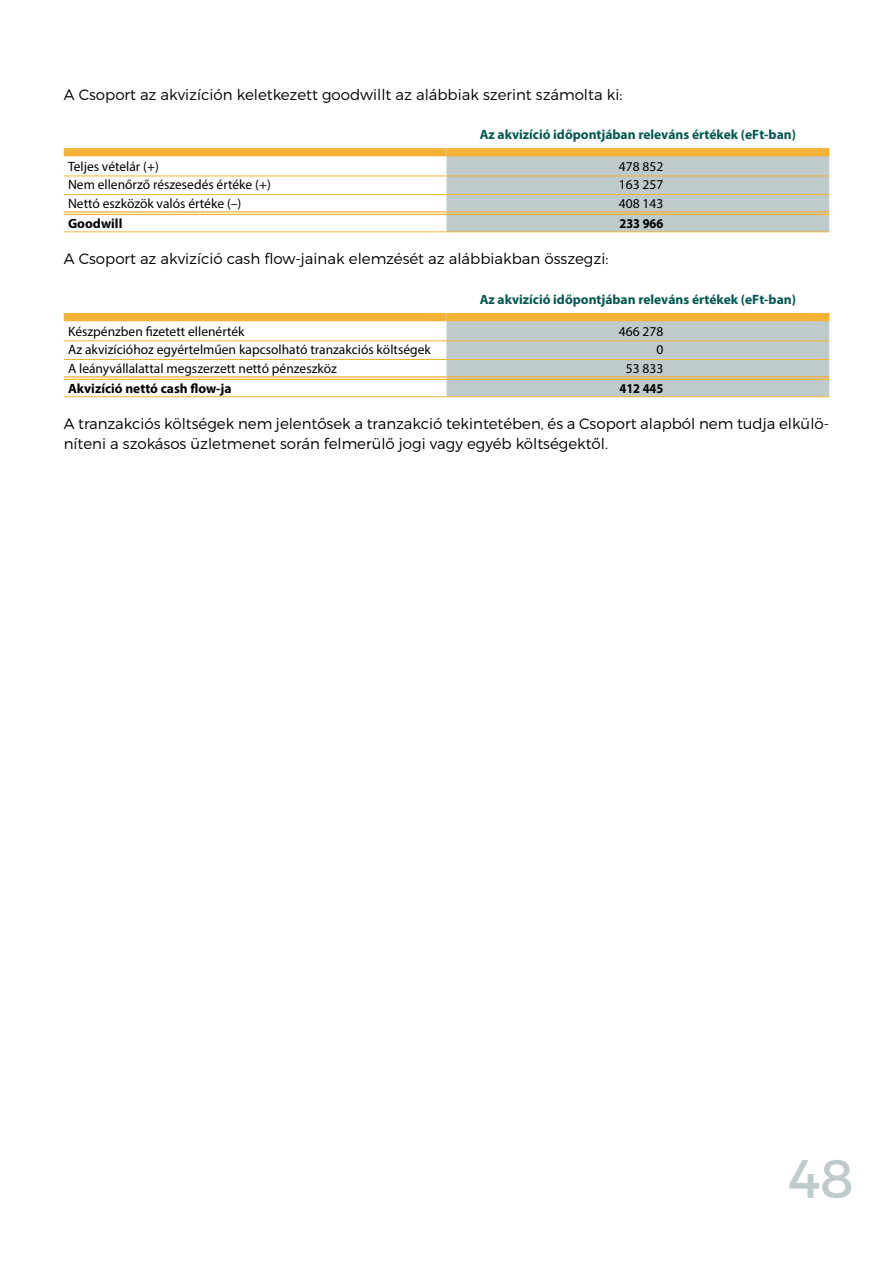
<style>
.page{position:relative;width:893px;height:1263px;background:#fff}
.page>*{position:absolute;margin:0;border:0;box-sizing:border-box;transform-origin:0 0}
.t1{font:54px "Montserrat";color:#bfcacb}
.t2{font:300 15px/19.5px "Montserrat";color:#000}
.t3{font:13.5px "Myriad Pro";color:#000}
.t4{font:700 13.5px "Myriad Pro";color:#005751}
.t5{font:700 13.5px "Myriad Pro";color:#000}
.t6{font:700 13.5px "Myriad Pro";color:#000;scale:.92 1}
</style>
<div class="page">
<svg style="left:446px;top:156px;width:383px;height:75px;background:#bfc9c8"></svg>
<hr style="left:64px;top:194px;width:382px;height:1px;background:#f3b336">
<hr style="left:446px;top:194px;width:383px;height:1px;background:#f3b336">
<div style="left:64px;top:148px;width:382px;height:8px;background:#f3b336"></div>
<div style="left:446px;top:148px;width:383px;height:8px;background:#f3b336"></div>
<hr style="left:64px;top:211px;width:382px;height:2px;background:#f3b336">
<hr style="left:64px;top:214px;width:382px;height:1px;background:#f3b336">
<hr style="left:446px;top:211px;width:383px;height:2px;background:#f3b336">
<hr style="left:446px;top:214px;width:383px;height:1px;background:#f3b336">
<hr style="left:64px;top:231px;width:382px;height:1px;background:#f3b336">
<hr style="left:446px;top:231px;width:383px;height:1px;background:#f3b336">
<hr style="left:64px;top:176px;width:382px;height:1px;background:#f3b336">
<hr style="left:446px;top:176px;width:383px;height:1px;background:#f3b336">
<div style="left:446px;top:321px;width:383px;height:75px;background:#bfcacb"></div>
<hr style="left:64px;top:359px;width:382px;height:1px;background:#f3b336">
<hr style="left:446px;top:359px;width:383px;height:1px;background:#f3b336">
<div style="left:64px;top:313px;width:382px;height:8px;background:#f3b336"></div>
<div style="left:446px;top:313px;width:383px;height:8px;background:#f3b336"></div>
<hr style="left:64px;top:376px;width:382px;height:1px;background:#f3b336">
<hr style="left:64px;top:379px;width:382px;height:1px;background:#f3b336">
<hr style="left:446px;top:376px;width:383px;height:1px;background:#f3b336">
<hr style="left:446px;top:379px;width:383px;height:1px;background:#f3b336">
<hr style="left:64px;top:396px;width:382px;height:1px;background:#f3b336">
<hr style="left:446px;top:396px;width:383px;height:1px;background:#f3b336">
<hr style="left:64px;top:340px;width:382px;height:1px;background:#f3b336">
<hr style="left:446px;top:340px;width:383px;height:1px;background:#f3b336">
<p class="t2" style="left:64px;top:84px;width:560px">A Csoport az akvizíción keletkezett goodwillt az alábbiak szerint számolta ki:</p>
<p class="t4" style="left:480px;top:126px;width:318px">Az akvizíció időpontjában releváns értékek (eFt-ban)</p>
<p class="t3" style="left:68px;top:158px;width:92px">Teljes vételár (+)</p>
<p class="t3" style="left:619px;top:158px;width:46px">478 852</p>
<p class="t3" style="left:68px;top:177px;width:204px">Nem ellenőrző részesedés értéke (+)</p>
<p class="t3" style="left:619px;top:177px;width:46px">163 257</p>
<p class="t3" style="left:68px;top:195px;width:175px">Nettó eszközök valós értéke (–)</p>
<p class="t3" style="left:619px;top:195px;width:46px">408 143</p>
<p class="t5" style="left:68px;top:214px;width:56px">Goodwill</p>
<p class="t6" style="left:619px;top:214px;width:49px">233 966</p>
<p class="t2" style="left:64px;top:249px;width:546px">A Csoport az akvizíció cash flow-jainak elemzését az alábbiakban összegzi:</p>
<p class="t4" style="left:480px;top:291px;width:318px">Az akvizíció időpontjában releváns értékek (eFt-ban)</p>
<p class="t3" style="left:68px;top:323px;width:178px">Készpénzben fizetett ellenérték</p>
<p class="t3" style="left:619px;top:323px;width:46px">466 278</p>
<p class="t3" style="left:68px;top:342px;width:364px">Az akvizícióhoz egyértelműen kapcsolható tranzakciós költségek</p>
<p class="t3" style="left:656px;top:342px;width:8px">0</p>
<p class="t3" style="left:68px;top:360px;width:270px">A leányvállalattal megszerzett nettó pénzeszköz</p>
<p class="t3" style="left:626px;top:360px;width:39px">53 833</p>
<p class="t5" style="left:68px;top:379px;width:165px">Akvizíció nettó cash flow-ja</p>
<p class="t6" style="left:619px;top:379px;width:49px">412 445</p>
<p class="t2" style="left:64px;top:414px;width:767px">A tranzakciós költségek nem jelentősek a tranzakció tekintetében, és a Csoport alapból nem tudja elkülö&shy;níteni a szokásos üzletmenet során felmerülő jogi vagy egyéb költségektől.</p>
<h1 class="t1" style="left:788px;top:1145px;width:67px">48</h1>
</div>
